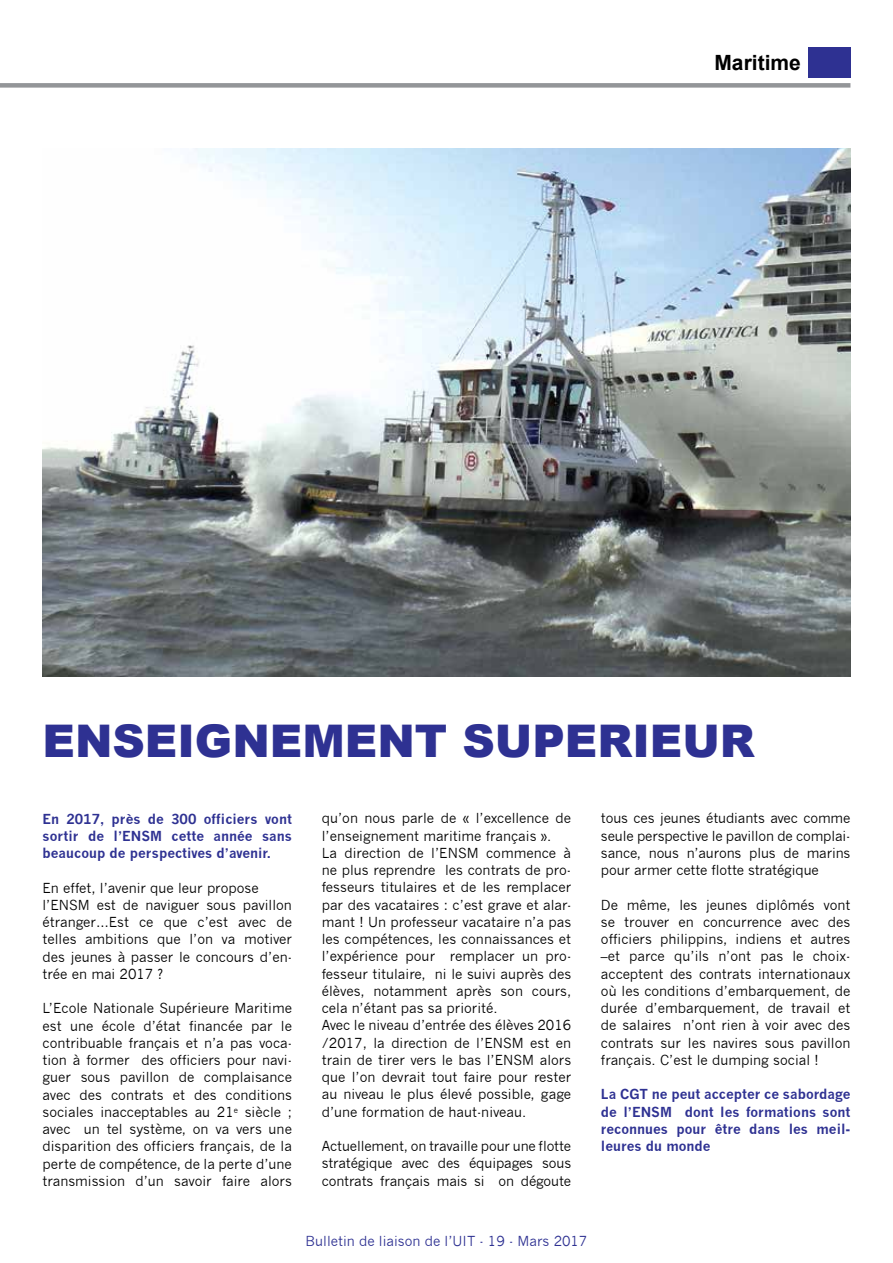
<style>
.page{position:relative;width:893px;height:1263px;background:#fff}
.page>*{position:absolute;margin:0;border:0;box-sizing:border-box;transform-origin:0 0}
.t1{font:900 45px "Arial";color:#2e3192}
.t2{font:700 21px "Arial";color:#000}
.t3{font:13.5px/17.2px "News Gothic";color:#000;text-align:justify}
.t4{font:700 13.5px/17.2px "News Gothic";color:#2e3192;text-align:justify}
.t5{font:13.5px "News Gothic";color:#2e3192}
</style>
<div class="page">
<div style="left:0;top:83px;width:850px;height:5px;background:#939598"></div>
<div style="left:807px;top:47px;width:43px;height:30px;background:#2e3192"></div>
<img style="left:43px;top:149px;width:807px;height:527px">
<h2 class="t2" style="left:714px;top:51px;width:88px">Maritime</h2>
<h1 class="t1" style="left:43px;top:716px;width:714px">ENSEIGNEMENT SUPERIEUR</h1>
<p class="t4" style="left:43px;top:810px;width:251px">En 2017, près de 300 officiers vont sortir de l’ENSM cette année sans beaucoup de perspectives d’avenir.</p>
<p class="t3" style="left:43px;top:879px;width:251px;text-align:left">En effet, l’avenir que leur propose l’ENSM est de naviguer sous pavillon étranger…Est ce que c’est avec de telles ambitions que l’on va motiver des jeunes à passer le concours d’en&shy;trée en mai 2017 ?</p>
<p class="t3" style="left:43px;top:1000px;width:251px">L’Ecole Nationale Supérieure Maritime est une école d’état financée par le contribuable français et n’a pas voca&shy;tion à former des officiers pour navi&shy;guer sous pavillon de complaisance avec des contrats et des conditions sociales inacceptables au 21<sup>e</sup> siècle ; avec un tel système, on va vers une disparition des officiers français, de la perte de compétence, de la perte d’une transmission d’un savoir faire alors</p>
<p class="t3" style="left:322px;top:810px;width:251px;text-align:left">qu’on nous parle de « l’excellence de l’enseignement maritime français ».<br>La direction de l’ENSM commence à ne plus reprendre les contrats de pro&shy;fesseurs titulaires et de les remplacer par des vacataires : c’est grave et alar&shy;mant ! Un professeur vacataire n’a pas les compétences, les connaissances et l’expérience pour remplacer un pro&shy;fesseur titulaire, ni le suivi auprès des élèves, notamment après son cours, cela n’étant pas sa priorité.<br>Avec le niveau d’entrée des élèves 2016 /2017, la direction de l’ENSM est en train de tirer vers le bas l’ENSM alors que l’on devrait tout faire pour rester au niveau le plus élevé possible, gage d’une formation de haut-niveau.</p>
<p class="t3" style="left:322px;top:1138px;width:251px">Actuellement, on travaille pour une flotte stratégique avec des équipages sous contrats français mais si on dégoute</p>
<p class="t3" style="left:601px;top:810px;width:251px">tous ces jeunes étudiants avec comme seule perspective le pavillon de complai&shy;sance, nous n’aurons plus de marins pour armer cette flotte stratégique</p>
<p class="t3" style="left:601px;top:896px;width:251px">De même, les jeunes diplômés vont se trouver en concurrence avec des officiers philippins, indiens et autres –et parce qu’ils n’ont pas le choix&shy;acceptent des contrats internationaux où les conditions d’embarquement, de durée d’embarquement, de travail et de salaires n’ont rien à voir avec des contrats sur les navires sous pavillon français. C’est le dumping social !</p>
<p class="t4" style="left:601px;top:1086px;width:251px">La CGT ne peut accepter ce sabordage de l’ENSM dont les formations sont reconnues pour être dans les meil&shy;leures du monde</p>
<p class="t5" style="left:306px;top:1233px;width:283px">Bulletin de liaison de l’UIT - 19 - Mars 2017</p>
</div>
